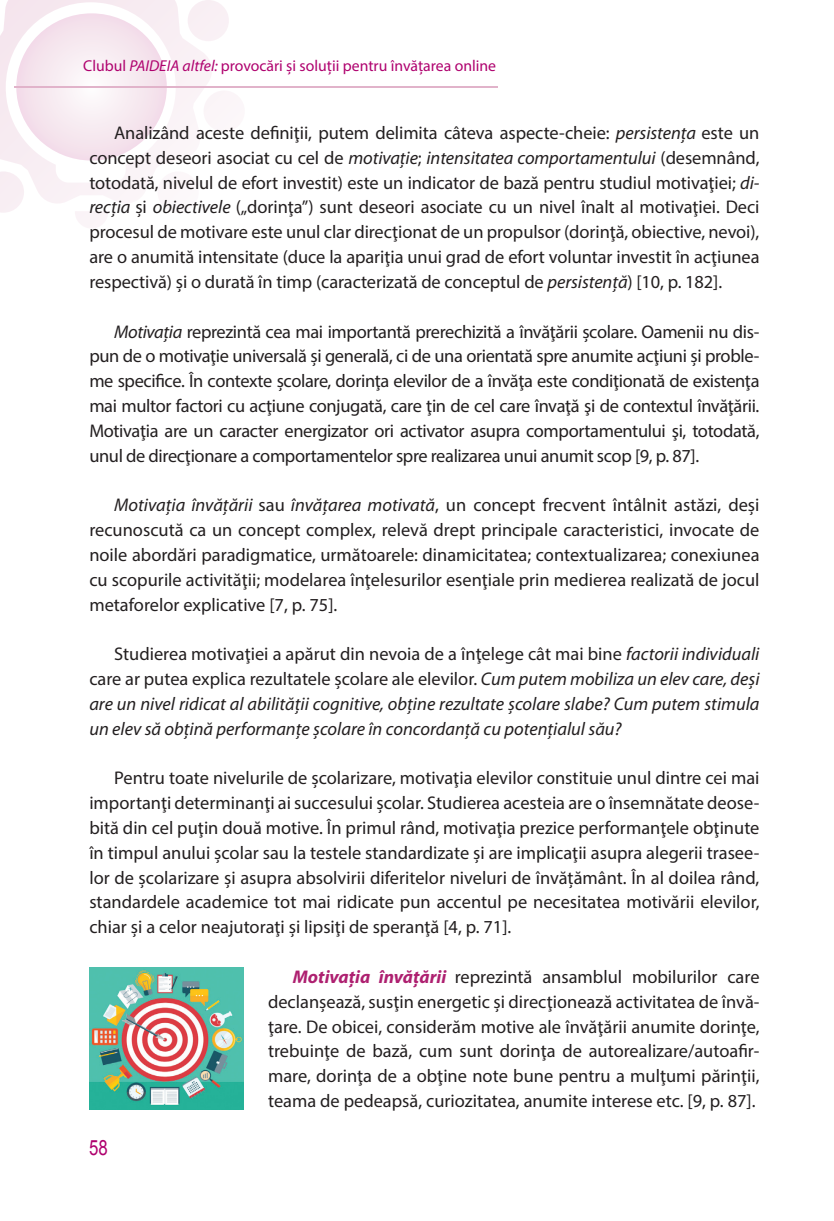
<style>
.page{position:relative;width:834px;height:1221px;background:#fff}
.page>*{position:absolute;margin:0;border:0;box-sizing:border-box;transform-origin:0 0}
.t1{font:21px "Arial";color:#af016e;scale:.8 1}
.t2{font:18.38px/24.8px "Myriad Pro";color:#231f20;text-align:justify}
.t3{font:italic 18.38px/24.8px "Myriad Pro";color:#231f20;text-align:justify}
.t4{font:15.75px "Myriad Pro";color:#af016e}
.s1{font-style:italic}
.s2{font-style:normal}
.s3{font-weight:700;font-style:italic;color:#ae2070}
</style>
<div class="page">
<svg style="left:0;top:0;width:229px;height:228px"></svg>
<hr style="left:14px;top:86px;width:483px;height:2px;background:#e1b3ca">
<img style="left:89px;top:967px;width:154px;height:142px">
<p class="t4" style="left:83px;top:56px;width:414px">Clubul <span class="s1">PAIDEIA altfel:</span> provocări și soluții pentru învățarea online</p>
<p class="t2" style="left:89px;top:120px;width:671px;text-indent:25px">Analizând aceste definiţii, putem delimita câteva aspecte-cheie: <span class="s1">persistenţa</span> este un concept deseori asociat cu cel de <span class="s1">motivaţie</span>; <span class="s1">intensitatea comportamentului</span> (desemnând, totodată, nivelul de efort investit) este un indicator de bază pentru studiul motivaţiei; <span class="s1">di&shy;recţia</span> şi <span class="s1">obiectivele</span> („dorinţa”) sunt deseori asociate cu un nivel înalt al motivaţiei. Deci procesul de motivare este unul clar direcţionat de un propulsor (dorinţă, obiective, nevoi), are o anumită intensitate (duce la apariţia unui grad de efort voluntar investit în acţiunea respectivă) şi o durată în timp (caracterizată de conceptul de <span class="s1">persistenţă</span>) [10, p. 182].</p>
<p class="t2" style="left:89px;top:318px;width:671px;text-indent:25px"><span class="s1">Motivaţia</span> reprezintă cea mai importantă prerechizită a învăţării şcolare. Oamenii nu dis&shy;pun de o motivaţie universală şi generală, ci de una orientată spre anumite acţiuni şi proble&shy;me specifice. În contexte şcolare, dorinţa elevilor de a învăţa este condiţionată de existenţa mai multor factori cu acţiune conjugată, care ţin de cel care învaţă şi de contextul învăţării.<br>Motivaţia are un caracter energizator ori activator asupra comportamentului şi, totodată, unul de direcţionare a comportamentelor spre realizarea unui anumit scop [9, p. 87].</p>
<p class="t2" style="left:89px;top:492px;width:671px;text-indent:25px"><span class="s1">Motivaţia învăţării</span> sau <span class="s1">învăţarea motivată</span>, un concept frecvent întâlnit astăzi, deşi recunoscută ca un concept complex, relevă drept principale caracteristici, invocate de noile abordări paradigmatice, următoarele: dinamicitatea; contextualizarea; conexiunea cu scopurile activităţii; modelarea înţelesurilor esenţiale prin medierea realizată de jocul metaforelor explicative [7, p. 75].</p>
<p class="t3" style="left:89px;top:641px;width:671px;text-indent:25px"><span class="s2">Studierea motivaţiei a apărut din nevoia de a înţelege cât mai bine</span> factorii individuali <span class="s2">care ar putea explica rezultatele şcolare ale elevilor.</span> Cum putem mobiliza un elev care, deşi are un nivel ridicat al abilităţii cognitive, obţine rezultate şcolare slabe? Cum putem stimula un elev să obţină performanţe şcolare în concordanţă cu potenţialul său?</p>
<p class="t2" style="left:89px;top:765px;width:671px;text-indent:25px">Pentru toate nivelurile de şcolarizare, motivaţia elevilor constituie unul dintre cei mai importanţi determinanţi ai succesului şcolar. Studierea acesteia are o însemnătate deose&shy;bită din cel puţin două motive. În primul rând, motivaţia prezice performanţele obţinute în timpul anului şcolar sau la testele standardizate şi are implicaţii asupra alegerii trasee&shy;lor de şcolarizare şi asupra absolvirii diferitelor niveluri de învățământ. În al doilea rând, standardele academice tot mai ridicate pun accentul pe necesitatea motivării elevilor, chiar şi a celor neajutoraţi şi lipsiţi de speranţă [4, p. 71].</p>
<p class="t2" style="left:268px;top:963px;width:493px;text-indent:25px"><span class="s3">Motivaţia învăţării</span> reprezintă ansamblul mobilurilor care declanşează, susţin energetic şi direcţionează activitatea de învă&shy;ţare. De obicei, considerăm motive ale învăţării anumite dorinţe, trebuinţe de bază, cum sunt dorinţa de autorealizare/autoafir&shy;mare, dorinţa de a obţine note bune pentru a mulţumi părinţii, teama de pedeapsă, curiozitatea, anumite interese etc. [9, p. 87].</p>
<p class="t1" style="left:89px;top:1133px;width:25px">58</p>
</div>
